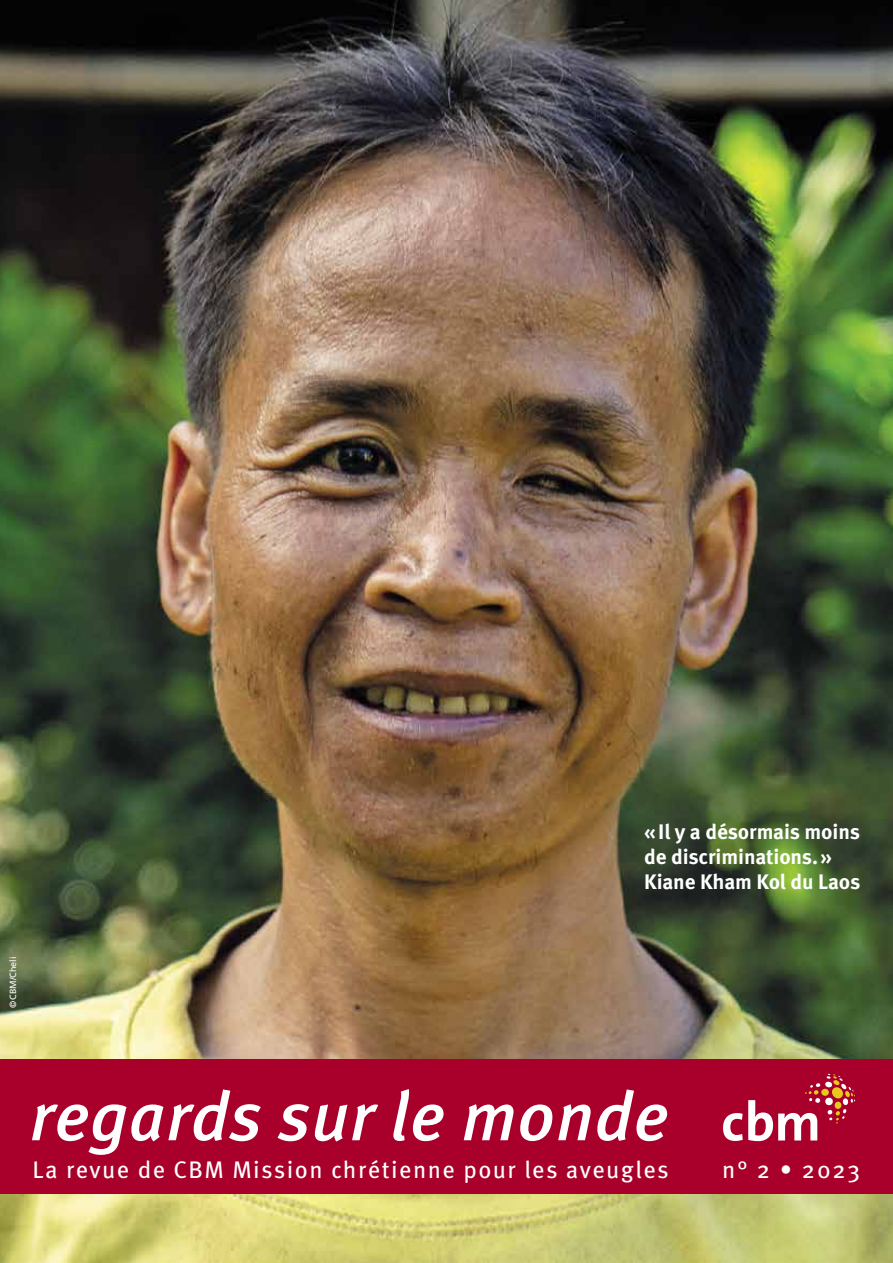
<style>
.page{position:relative;width:893px;height:1263px;background:#fff}
.page>*{position:absolute;margin:0;border:0;box-sizing:border-box;transform-origin:0 0}
.t1{font:italic 500 69px "Meta Pro";letter-spacing:.005em;color:#fff}
.t2{font:24px "Meta Pro";letter-spacing:.06em;color:#fff}
.t3{font:700 21px/25.2px "Meta Pro";letter-spacing:-.005em;color:#fff}
.t4{font:9px "Frutiger LT Com";color:#fff}
</style>
<div class="page">
<img style="left:0;top:0;width:893px;height:1263px">
<div style="left:0;top:1059px;width:893px;height:134px;background:#a8002a"></div>
<svg style="left:723px;top:1074px;width:132px;height:67px"></svg>
<p class="t4" style="left:8px;top:1008px;width:53px;rotate:-90deg">©CBM/Cheli</p>
<p class="t3" style="left:644px;top:819px;width:218px">«Il y a désormais moins de discriminations.»<br>Kiane Kham Kol du Laos</p>
<h1 class="t1" style="left:30px;top:1072px;width:641px">regards sur le monde</h1>
<p class="t2" style="left:32px;top:1154px;width:638px">La revue de CBM Mission chrétienne pour les aveugles</p>
<p class="t2" style="left:722px;top:1154px;width:139px">n° 2 • 2023</p>
</div>
